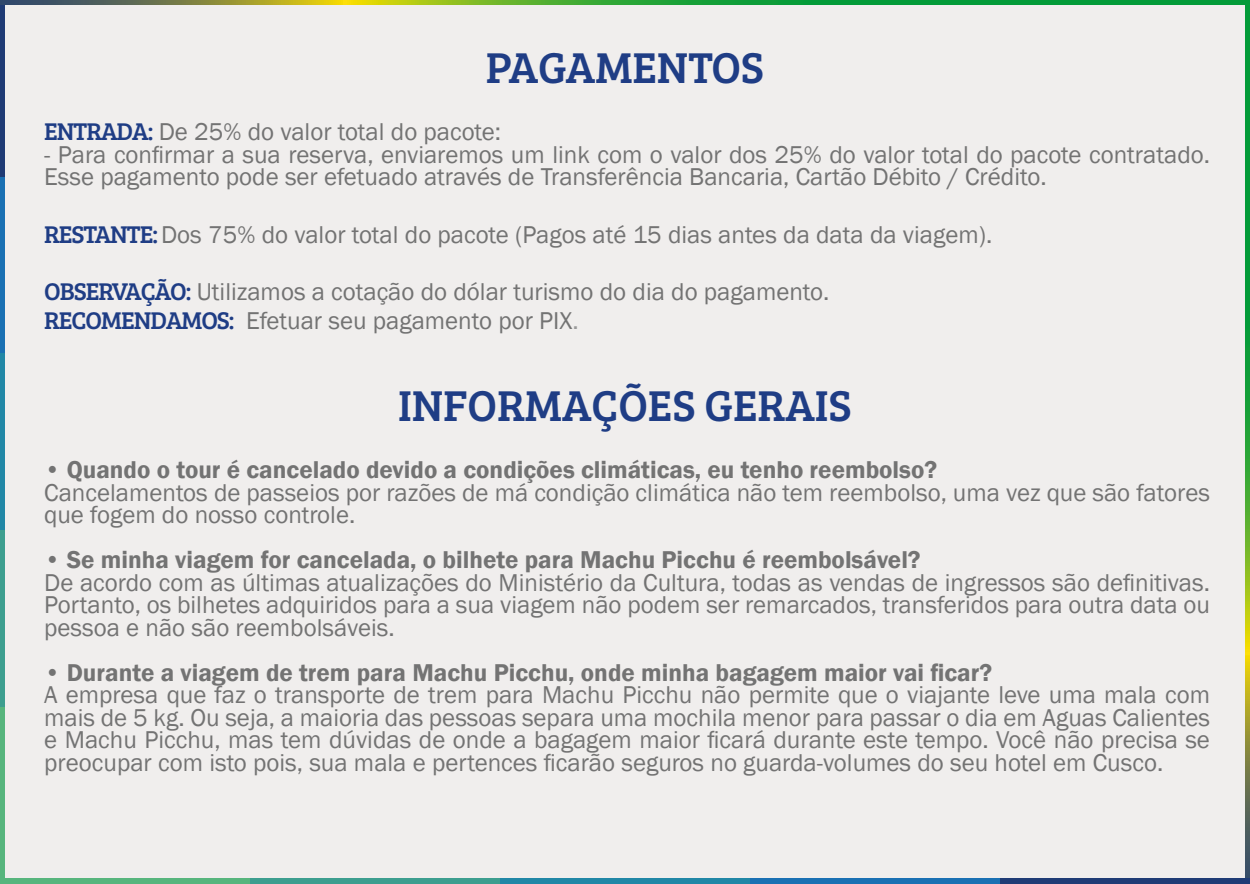
<style>
.page{position:relative;width:1250px;height:884px;background:#fff}
.page>*{position:absolute;margin:0;border:0;box-sizing:border-box;transform-origin:0 0}
.t1{font:44.5px "Bree Serif";color:#1f3d85}
.t2{font:25px/22.5px "Franklin Gothic";color:#737373}
.t3{font:600 25px "Franklin Gothic";color:#737373}
.s1{font-family:"Bree Serif";color:#1f3d85}
.s2{color:#999}
</style>
<div class="page">
<div style="left:4px;top:5px;width:1242px;height:873px;background:#f0eeed"></div>
<div style="left:0;top:707px;width:5px;height:176px;background:#57b57d"></div>
<div style="left:0;top:530px;width:5px;height:177px;background:#3d9e8f"></div>
<div style="left:0;top:353px;width:5px;height:177px;background:#2187a6"></div>
<div style="left:0;top:176px;width:5px;height:177px;background:#1a70b3"></div>
<div style="left:0;top:0;width:5px;height:176px;background:#1f3b75"></div>
<svg style="left:0;top:0;width:1246px;height:5px;background:#449c36"></svg>
<svg style="left:1246px;top:0;width:4px;height:878px;background:#439e35"></svg>
<div style="left:0;top:878px;width:250px;height:5px;background:#57b57d"></div>
<div style="left:250px;top:878px;width:250px;height:5px;background:#3d9e8f"></div>
<div style="left:500px;top:878px;width:250px;height:5px;background:#2187a6"></div>
<div style="left:750px;top:878px;width:250px;height:5px;background:#1a70b3"></div>
<div style="left:1000px;top:878px;width:250px;height:5px;background:#1f3b75"></div>
<h1 class="t1" style="left:486px;top:35px;width:280px">PAGAMENTOS</h1>
<p class="t2" style="left:44px;top:121px;width:458px"><span class="s1">ENTRADA:</span> De 25% do valor total do pacote:</p>
<p class="t2" style="left:44px;top:144px;width:1167px">- Para confirmar a sua reserva, enviaremos um link com o valor dos 25% do valor total do pacote contratado.<br>Esse pagamento pode ser efetuado através de Transferência Bancaria, Cartão Débito / Crédito.</p>
<p class="t2" style="left:44px;top:224px;width:950px"><span class="s1">RESTANTE:</span> Dos 75% do valor total do pacote (Pagos até 15 dias antes da data da viagem).</p>
<p class="t2" style="left:44px;top:278px;width:787px;line-height:28.8px"><span class="s1">OBSERVAÇÃO:</span> Utilizamos a cotação do dólar turismo do dia do pagamento.<br><span class="s1">RECOMENDAMOS:</span> Efetuar seu pagamento por PIX<span class="s2">.</span></p>
<h1 class="t1" style="left:398px;top:373px;width:455px">INFORMAÇÕES GERAIS</h1>
<p class="t3" style="left:44px;top:454px;width:895px">• Quando o tour é cancelado devido a condições climáticas, eu tenho reembolso?</p>
<p class="t2" style="left:44px;top:481px;width:1167px">Cancelamentos de passeios por razões de má condição climática não tem reembolso, uma vez que são fatores que fogem do nosso controle.</p>
<p class="t3" style="left:44px;top:544px;width:878px">• Se minha viagem for cancelada, o bilhete para Machu Picchu é reembolsável?</p>
<p class="t2" style="left:44px;top:571px;width:1167px;text-align:justify">De acordo com as últimas atualizações do Ministério da Cultura, todas as vendas de ingressos são definitivas.<br>Portanto, os bilhetes adquiridos para a sua viagem não podem ser remarcados, transferidos para outra data ou pessoa e não são reembolsáveis.</p>
<p class="t3" style="left:44px;top:656px;width:950px">• Durante a viagem de trem para Machu Picchu, onde minha bagagem maior vai ficar?</p>
<p class="t2" style="left:44px;top:684px;width:1167px;text-align:justify">A empresa que faz o transporte de trem para Machu Picchu não permite que o viajante leve uma mala com mais de 5 kg. Ou seja, a maioria das pessoas separa uma mochila menor para passar o dia em Aguas Calientes e Machu Picchu, mas tem dúvidas de onde a bagagem maior ficará durante este tempo. Você não precisa se preocupar com isto pois, sua mala e pertences ficarão seguros no guarda-volumes do seu hotel em Cusco.</p>
</div>
